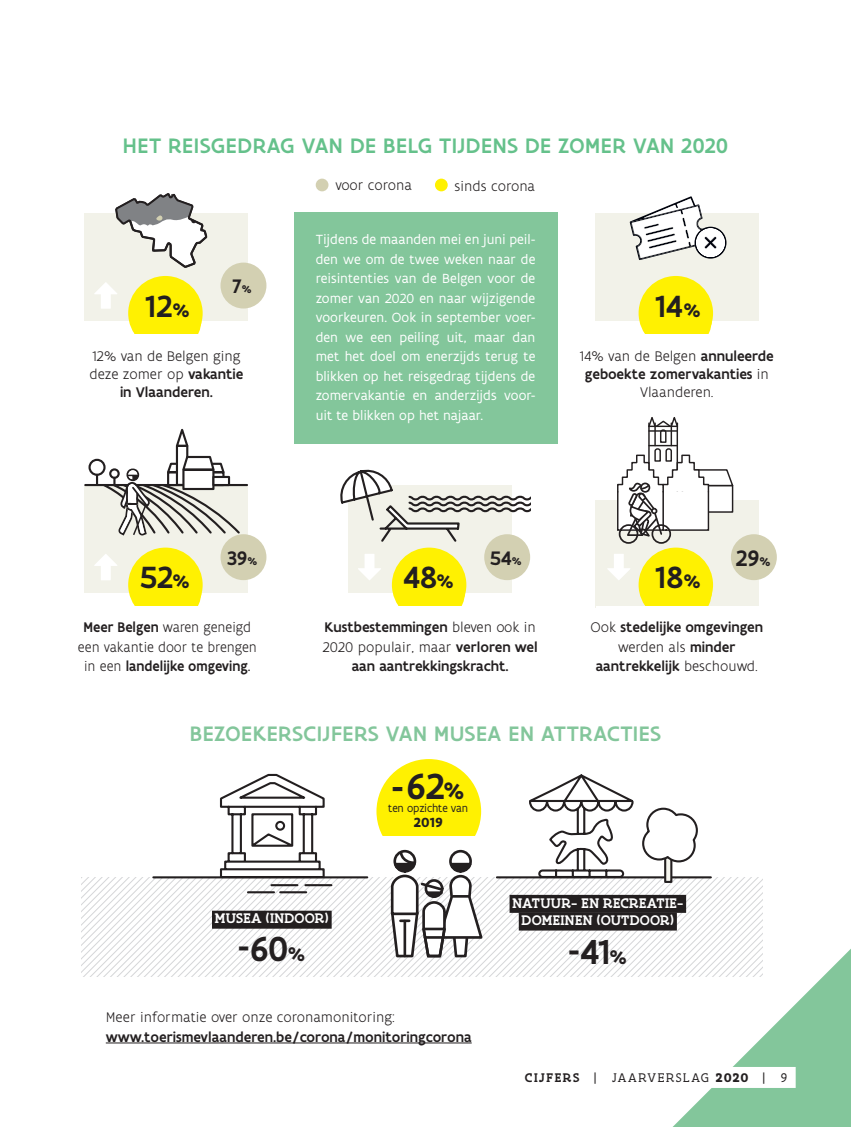
<style>
.page{position:relative;width:851px;height:1127px;background:#fff}
.page>*{position:absolute;margin:0;border:0;box-sizing:border-box;transform-origin:0 0}
.t1{font:500 39px "Flanders Art Sans";color:#231f20;scale:.72 1}
.t2{font:500 37.35px "Flanders Art Sans";color:#231f20;scale:.72 1}
.t3{font:500 33px "Flanders Art Sans";letter-spacing:.02em;color:#231f20}
.t4{font:500 25.5px "Flanders Art Sans";letter-spacing:-.02em;color:#231f20}
.t5{font:500 24px "Flanders Art Sans";color:#231f20}
.t6{font:500 22.5px "Flanders Art Sans";letter-spacing:.025em;color:#65c18b}
.t7{font:500 22.5px "Flanders Art Sans";letter-spacing:.025em;color:#83c69b}
.t8{font:500 21px "Flanders Art Sans";color:#231f20}
.t9{font:500 15px/19.5px "Flanders Art Sans";color:#231f20;text-align:center}
.t10{font:300 15px/19.5px "Flanders Art Sans";color:#231f20}
.t11{font:300 15px/19.5px "Flanders Art Sans";color:#231f20;text-align:center;scale:.96 1}
.t12{font:500 15px "Flanders Art Serif";letter-spacing:.015em;color:#fff}
.t13{font:14.25px/19.5px "Flanders Art Sans";color:#fff;text-align:justify}
.t14{font:700 14.25px "Flanders Art Sans";color:#231f20}
.t15{font:13.5px "Flanders Art Serif";letter-spacing:.12em;color:#231f20}
.t16{font:12px "Flanders Art Sans";letter-spacing:-.01em;color:#231f20;scale:.96 1}
.s1{font-size:12px}
.s2{font-size:21px}
.s3{font-weight:500}
.s4{font-size:16.5px}
.s5{font-weight:300}
.s6{font-weight:400}
.s7{font-size:13.5px}
.s8{font-size:25.5px}
.s9{font-size:21.15px}
.s10{font-weight:700}
</style>
<div class="page">
<svg style="left:672px;top:950px;width:178px;height:177px"></svg>
<div style="left:527px;top:1067px;width:268px;height:21px;background:#fff"></div>
<div style="left:376px;top:759px;width:105px;height:105px;background:#fff101;border-radius:50%"></div>
<div style="left:339px;top:836px;width:198px;height:67px;background:#fff"></div>
<hr style="left:106px;top:1043px;width:365px;height:1px;background:#231f20">
<svg style="left:82px;top:878px;width:680px;height:98px"></svg>
<svg style="left:389px;top:850px;width:95px;height:109px"></svg>
<div style="left:212px;top:911px;width:119px;height:18px;background:#231f20"></div>
<hr style="left:153px;top:876px;width:214px;height:2px;background:#231f20">
<hr style="left:305px;top:884px;width:26px;height:2px;background:#231f20">
<hr style="left:271px;top:884px;width:26px;height:2px;background:#231f20">
<hr style="left:248px;top:891px;width:26px;height:2px;background:#231f20">
<hr style="left:280px;top:891px;width:26px;height:2px;background:#231f20">
<svg style="left:219px;top:773px;width:107px;height:106px"></svg>
<hr style="left:497px;top:876px;width:213px;height:2px;background:#231f20">
<div style="left:665px;top:850px;width:6px;height:32px;background:#f5f5ee"></div>
<div style="left:664px;top:849px;width:8px;height:34px;border:2px solid #231f20"></div>
<svg style="left:521px;top:774px;width:177px;height:105px"></svg>
<div style="left:509px;top:895px;width:177px;height:18px;background:#231f20"></div>
<div style="left:518px;top:912px;width:158px;height:18px;background:#231f20"></div>
<div style="left:85px;top:485px;width:163px;height:108px;background:#f2f2e9"></div>
<svg style="left:94px;top:554px;width:23px;height:26px"></svg>
<div style="left:220px;top:534px;width:46px;height:46px;background:#d3d0b2;border-radius:50%"></div>
<div style="left:128px;top:547px;width:75px;height:75px;background:#fff101;border-radius:50%"></div>
<div style="left:71px;top:606px;width:163px;height:46px;background:#fff"></div>
<div style="left:348px;top:485px;width:163px;height:108px;background:#f2f2e9"></div>
<svg style="left:358px;top:554px;width:23px;height:26px"></svg>
<div style="left:484px;top:534px;width:46px;height:46px;background:#d3d0b2;border-radius:50%"></div>
<div style="left:392px;top:547px;width:74px;height:75px;background:#fff101;border-radius:50%"></div>
<div style="left:347px;top:606px;width:163px;height:46px;background:#fff"></div>
<div style="left:85px;top:214px;width:163px;height:107px;background:#f2f2e9"></div>
<svg style="left:94px;top:282px;width:23px;height:27px"></svg>
<div style="left:220px;top:263px;width:46px;height:45px;background:#d3d0b2;border-radius:50%"></div>
<div style="left:128px;top:276px;width:75px;height:74px;background:#fff101;border-radius:50%"></div>
<div style="left:71px;top:334px;width:163px;height:46px;background:#fff"></div>
<div style="left:595px;top:500px;width:163px;height:107px;background:#f2f2e9"></div>
<div style="left:730px;top:534px;width:46px;height:46px;background:#d3d0b2;border-radius:50%"></div>
<div style="left:638px;top:547px;width:75px;height:75px;background:#fff101;border-radius:50%"></div>
<div style="left:596px;top:606px;width:163px;height:46px;background:#fff"></div>
<div style="left:595px;top:214px;width:163px;height:107px;background:#f2f2e9"></div>
<div style="left:638px;top:276px;width:75px;height:74px;background:#fff101;border-radius:50%"></div>
<div style="left:581px;top:334px;width:163px;height:46px;background:#fff"></div>
<div style="left:293px;top:212px;width:264px;height:232px;background:#83c69b"></div>
<div style="left:316px;top:179px;width:12px;height:12px;background:#d3d0b2;border-radius:50%"></div>
<div style="left:435px;top:179px;width:12px;height:12px;background:#fff101;border-radius:50%"></div>
<div style="left:176px;top:445px;width:12px;height:41px;border:2px solid #231f20"></div>
<svg style="left:175px;top:428px;width:14px;height:20px"></svg>
<svg style="left:84px;top:455px;width:165px;height:82px"></svg>
<svg style="left:340px;top:469px;width:190px;height:75px"></svg>
<svg style="left:607px;top:554px;width:23px;height:26px"></svg>
<svg style="left:617px;top:417px;width:117px;height:127px"></svg>
<svg style="left:114px;top:193px;width:94px;height:75px"></svg>
<svg style="left:629px;top:196px;width:97px;height:64px"></svg>
<p class="t6" style="left:123px;top:132px;width:606px">HET REISGEDRAG VAN DE BELG TIJDENS DE ZOMER VAN 2020</p>
<p class="t10" style="left:335px;top:176px;width:78px">voor corona</p>
<p class="t10" style="left:454px;top:176px;width:82px">sinds corona</p>
<p class="t8" style="left:232px;top:273px;width:21px">7<span class="s1">%</span></p>
<p class="t3" style="left:145px;top:285px;width:46px">12<span class="s2">%</span></p>
<p class="t10" style="left:92px;top:346px;width:150px">12% van de Belgen ging</p>
<p class="t10" style="left:89px;top:364px;width:156px">deze zomer op <span class="s3">vakantie</span></p>
<p class="t9" style="left:120px;top:382px;width:94px">in Vlaanderen.</p>
<p class="t4" style="left:146px;top:305px;width:39px">75<span class="s4">%</span></p>
<p class="t13" style="left:315px;top:230px;width:221px">Tijdens de maanden mei en juni peil&shy;den we om de twee weken naar de reisintenties van de Belgen voor de zomer van 2020 en naar wijzigende voorkeuren. Ook in september voer&shy;den we een peiling uit, maar dan met het doel om enerzijds terug te blikken op het reisgedrag tijdens de zomervakantie en anderzijds voor&shy;uit te blikken op het najaar.</p>
<p class="t3" style="left:655px;top:285px;width:47px">14<span class="s2">%</span></p>
<p class="t9" style="left:580px;top:347px;width:195px;line-height:18px"><span class="s5">14% van de Belgen</span> annuleerde geboekte zomervakanties <span class="s5">in<br>Vlaanderen.</span></p>
<p class="t4" style="left:656px;top:305px;width:39px">75<span class="s4">%</span></p>
<p class="t8" style="left:227px;top:545px;width:32px">39<span class="s1">%</span></p>
<p class="t3" style="left:140px;top:557px;width:51px">52<span class="s2">%</span></p>
<p class="t11" style="left:78px;top:618px;width:188px"><span class="s3">Meer Belgen</span> waren geneigd een vakantie door te brengen in een <span class="s3">landelijke omgeving</span><span class="s6">.</span></p>
<p class="t4" style="left:146px;top:576px;width:39px">75<span class="s4">%</span></p>
<p class="t8" style="left:490px;top:545px;width:33px">54<span class="s1">%</span></p>
<p class="t3" style="left:403px;top:557px;width:52px">48<span class="s2">%</span></p>
<p class="t10" style="left:322px;top:618px;width:216px"><span class="s3">Kustbestemmingen</span> bleven ook in<br>2020 populair, maar <span class="s3">verloren wel</span></p>
<p class="t9" style="left:351px;top:657px;width:158px">aan aantrekkingskracht.</p>
<p class="t4" style="left:410px;top:576px;width:39px">75<span class="s4">%</span></p>
<p class="t5" style="left:735px;top:543px;width:36px">29<span class="s7">%</span></p>
<p class="t3" style="left:655px;top:557px;width:47px">18<span class="s2">%</span></p>
<p class="t9" style="left:590px;top:618px;width:174px"><span class="s5">Ook</span> stedelijke omgevingen <span class="s5">werden als</span> minder aantrekkelijk <span class="s5">beschouwd.</span></p>
<p class="t4" style="left:656px;top:576px;width:39px">75<span class="s4">%</span></p>
<p class="t7" style="left:190px;top:720px;width:472px">BEZOEKERSCIJFERS VAN MUSEA EN ATTRACTIES</p>
<p class="t1" style="left:391px;top:762px;width:103px">-62<span class="s8">%</span></p>
<p class="t16" style="left:388px;top:801px;width:85px">ten opzichte van</p>
<p class="t14" style="left:413px;top:813px;width:31px">2019</p>
<p class="t12" style="left:215px;top:909px;width:115px">MUSEA (INDOOR)</p>
<p class="t2" style="left:238px;top:925px;width:95px">-60<span class="s9">%</span></p>
<p class="t10" style="left:106px;top:1008px;width:290px">Meer informatie over onze coronamonitoring:</p>
<p class="t9" style="left:106px;top:1027px;width:367px">www.toerismevlaanderen.be/corona/monitoringcorona</p>
<p class="t12" style="left:512px;top:893px;width:172px">NATUUR- EN RECREATIE-</p>
<p class="t12" style="left:521px;top:911px;width:154px">DOMEINEN (OUTDOOR)</p>
<p class="t2" style="left:568px;top:929px;width:83px">-41<span class="s9">%</span></p>
<p class="t15" style="left:525px;top:1069px;width:264px"><span class="s3">CIJFERS</span> | JAARVERSLAG <span class="s10">2020</span> | 9</p>
</div>
